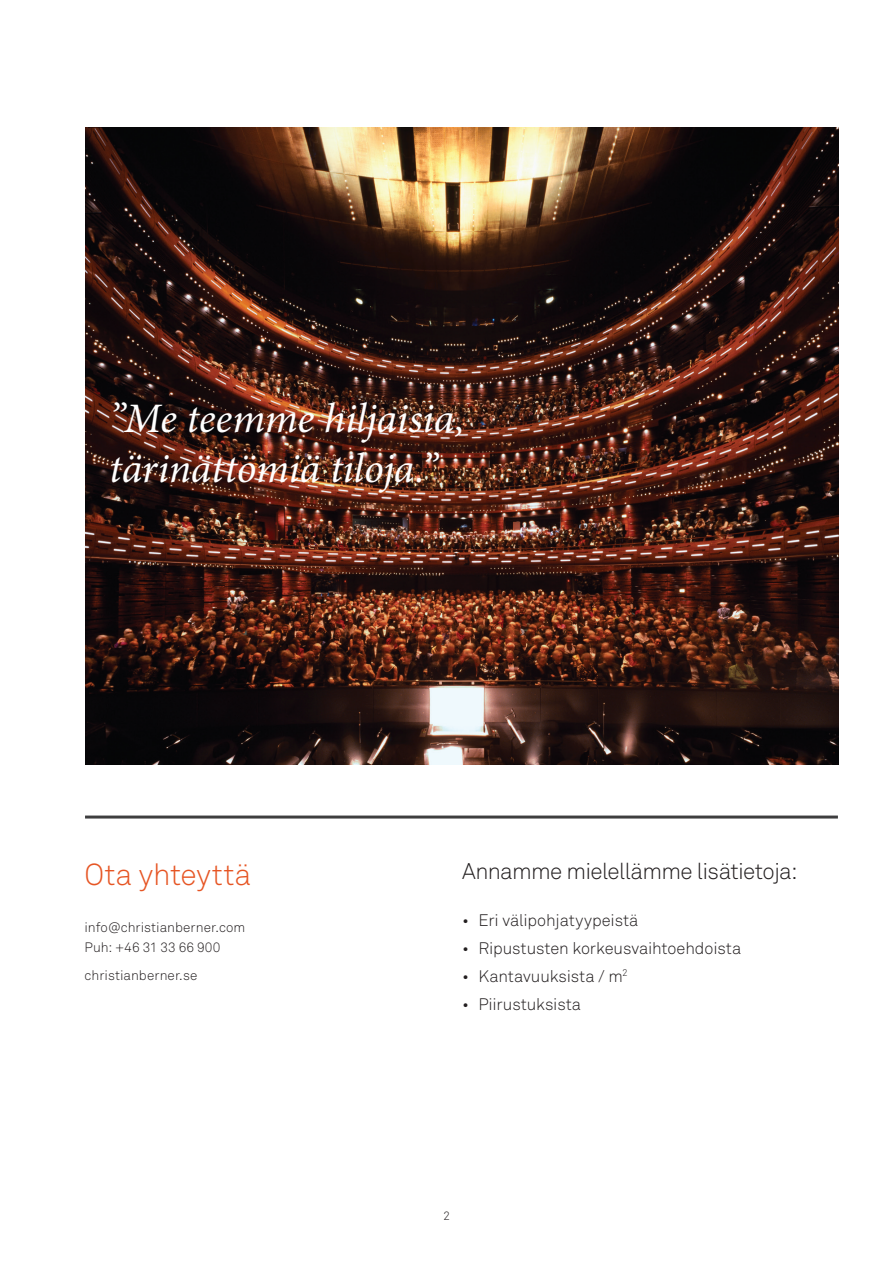
<style>
.page{position:relative;width:893px;height:1263px;background:#fff}
.page>*{position:absolute;margin:0;border:0;box-sizing:border-box;transform-origin:0 0}
.t1{font:italic 42px/50.4px "Minion Pro";letter-spacing:-.01em;color:#fff}
.t2{font:30px "Akkurat Light Pro";letter-spacing:-.005em;color:#e65524}
.t3{font:22.5px "Akkurat Light Pro";letter-spacing:-.03em;color:#231f20}
.t4{font:16.5px "Akkurat Light Pro";letter-spacing:-.01em;color:#231f20}
.t5{font:13.5px/19.5px "Akkurat Light Pro";letter-spacing:.005em;color:#231f20}
.t6{font:12px "Akkurat Light Pro";color:#231f20}
</style>
<div class="page">
<img style="left:85px;top:128px;width:754px;height:637px">
<hr style="left:85px;top:815px;width:753px;height:3px;background:#3e3e3f">
<h1 class="t1" style="left:109px;top:393px;width:357px">”Me teemme hiljaisia, tärinättömiä tiloja.”</h1>
<h2 class="t2" style="left:85px;top:857px;width:168px">Ota yhteyttä</h2>
<p class="t5" style="left:85px;top:918px;width:162px">info@christianberner.com<br>Puh: +46 31 33 66 900</p>
<p class="t5" style="left:85px;top:966px;width:114px">christianberner.se</p>
<h3 class="t3" style="left:462px;top:858px;width:337px">Annamme mielellämme lisätietoja:</h3>
<p class="t4" style="left:462px;top:910px;width:178px">• Eri välipohjatyypeistä</p>
<p class="t4" style="left:462px;top:938px;width:281px">• Ripustusten korkeusvaihtoehdoista</p>
<p class="t4" style="left:462px;top:966px;width:167px">• Kantavuuksista / m<sup>2</sup></p>
<p class="t4" style="left:462px;top:994px;width:121px">• Piirustuksista</p>
<p class="t6" style="left:443px;top:1209px;width:8px">2</p>
</div>
